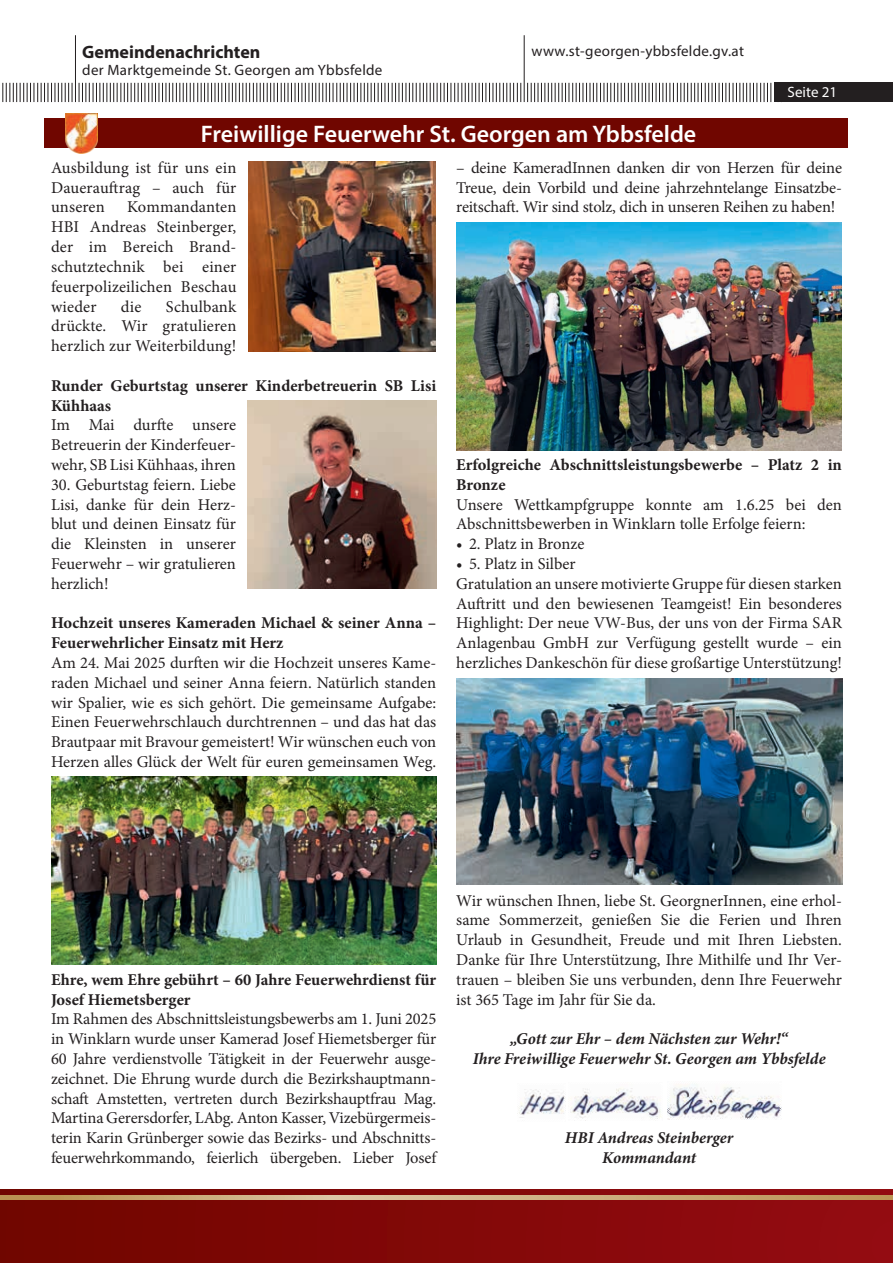
<style>
.page{position:relative;width:893px;height:1263px;background:#fff}
.page>*{position:absolute;margin:0;border:0;box-sizing:border-box;transform-origin:0 0}
.t1{font:600 24px "Myriad Pro";color:#fff}
.t2{font:700 18px "Myriad Pro";color:#231f20}
.t3{font:16.5px/19.8px "Minion Pro";color:#231f20;text-align:justify}
.t4{font:700 16.5px/19.8px "Minion Pro";color:#231f20}
.t5{font:italic 700 16.5px/19.8px "Minion Pro";letter-spacing:-.005em;color:#231f20;text-align:center}
.t6{font:15px "Myriad Pro";letter-spacing:.02em;color:#231f20}
.t7{font:15px "Myriad Pro";color:#fff}
</style>
<div class="page">
<hr style="left:524px;top:35px;width:1px;height:67px;background:#231f20">
<hr style="left:75px;top:35px;width:1px;height:67px;background:#231f20">
<svg style="left:79px;top:83px;width:442px;height:19px"></svg>
<svg style="left:2px;top:83px;width:71px;height:19px"></svg>
<svg style="left:527px;top:83px;width:244px;height:19px"></svg>
<div style="left:774px;top:83px;width:119px;height:19px;background:#231f20"></div>
<div style="left:0;top:1189px;width:893px;height:74px;background:linear-gradient(to right,#730a02,#961015)"></div>
<svg style="left:0;top:1195px;width:893px;height:4px;background:#c9aa79"></svg>
<div style="left:45px;top:118px;width:803px;height:30px;background:#700600"></div>
<img style="left:66px;top:114px;width:31px;height:39px">
<img style="left:248px;top:162px;width:187px;height:189px">
<img style="left:248px;top:401px;width:188px;height:188px">
<img style="left:51px;top:776px;width:385px;height:189px">
<img style="left:456px;top:222px;width:386px;height:228px">
<img style="left:456px;top:678px;width:386px;height:207px">
<svg style="left:517px;top:1085px;width:265px;height:36px"></svg>
<p class="t2" style="left:82px;top:40px;width:180px">Gemeindenachrichten</p>
<p class="t6" style="left:532px;top:42px;width:214px">www.st-georgen-ybbsfelde.gv.at</p>
<p class="t6" style="left:82px;top:61px;width:302px">der Marktgemeinde St. Georgen am Ybbsfelde</p>
<p class="t7" style="left:788px;top:83px;width:51px">Seite 21</p>
<h1 class="t1" style="left:201px;top:119px;width:497px">Freiwillige Feuerwehr St. Georgen am Ybbsfelde</h1>
<p class="t3" style="left:51px;top:158px;width:187px">Ausbildung ist für uns ein Dauerauftrag – auch für unseren</p>
<p class="t3" style="left:456px;top:158px;width:387px">– deine KameradInnen danken dir von Herzen für deine Treue, dein Vorbild und deine jahrzehntelange Einsatzbe&shy;reitschaft. Wir sind stolz, dich in unseren Reihen zu haben!</p>
<p class="t3" style="left:51px;top:197px;width:187px;text-indent:76px">Kommandanten HBI Andreas Steinberger, der im Bereich Brand&shy;schutztechnik bei einer feuerpolizeilichen Beschau wieder</p>
<p class="t3" style="left:51px;top:296px;width:187px;text-indent:115px">Schulbank drückte. Wir gratulieren herzlich zur Weiterbildung!</p>
<p class="t4" style="left:51px;top:375px;width:387px">Runder Geburtstag unserer Kinderbetreuerin SB Lisi<br>Kühhaas</p>
<p class="t3" style="left:51px;top:415px;width:186px">Im Mai durfte unsere Betreuerin der Kinderfeuer&shy;wehr, SB Lisi Kühhaas, ihren</p>
<p class="t3" style="left:51px;top:475px;width:186px">30. Geburtstag feiern. Liebe Lisi, danke für dein Herz&shy;blut und deinen Einsatz für die Kleinsten in unserer Feuerwehr – wir gratulieren herzlich!</p>
<p class="t4" style="left:51px;top:613px;width:387px">Hochzeit unseres Kameraden Michael &amp; seiner Anna –<br>Feuerwehrlicher Einsatz mit Herz</p>
<p class="t3" style="left:51px;top:653px;width:387px">Am 24. Mai 2025 durften wir die Hochzeit unseres Kame&shy;raden Michael und seiner Anna feiern. Natürlich standen wir Spalier, wie es sich gehört. Die gemeinsame Aufgabe:<br>Einen Feuerwehrschlauch durchtrennen – und das hat das Brautpaar mit Bravour gemeistert! Wir wünschen euch von Herzen alles Glück der Welt für euren gemeinsamen Weg.</p>
<p class="t3" style="left:121px;top:296px;width:22px">die</p>
<p class="t4" style="left:456px;top:454px;width:387px">Erfolgreiche Abschnittsleistungsbewerbe – Platz 2 in<br>Bronze</p>
<p class="t3" style="left:456px;top:494px;width:387px">Unsere Wettkampfgruppe konnte am 1.6.25 bei den<br>Abschnittsbewerben in Winklarn tolle Erfolge feiern:</p>
<p class="t3" style="left:456px;top:534px;width:130px">• 2. Platz in Bronze</p>
<p class="t3" style="left:456px;top:554px;width:387px;text-align:left">• 5. Platz in Silber<br>Gratulation an unsere motivierte Gruppe für diesen starken Auftritt und den bewiesenen Teamgeist! Ein besonderes Highlight: Der neue VW-Bus, der uns von der Firma SAR Anlagenbau GmbH zur Verfügung gestellt wurde – ein herzliches Dankeschön für diese großartige Unterstützung!</p>
<p class="t4" style="left:51px;top:969px;width:387px">Ehre, wem Ehre gebührt – 60 Jahre Feuerwehrdienst für<br>Josef Hiemetsberger</p>
<p class="t3" style="left:51px;top:1009px;width:387px">Im Rahmen des Abschnittsleistungsbewerbs am 1. Juni 2025 in Winklarn wurde unser Kamerad Josef Hiemetsberger für 60 Jahre verdienstvolle Tätigkeit in der Feuerwehr ausge&shy;zeichnet. Die Ehrung wurde durch die Bezirkshauptmann&shy;schaft Amstetten, vertreten durch Bezirkshauptfrau Mag.<br>Martina Gerersdorfer, LAbg. Anton Kasser, Vizebürgermeis&shy;terin Karin Grünberger sowie das Bezirks- und Abschnitts&shy;feuerwehrkommando, feierlich übergeben. Lieber Josef</p>
<p class="t3" style="left:456px;top:890px;width:387px">Wir wünschen Ihnen, liebe St. GeorgnerInnen, eine erhol&shy;same Sommerzeit, genießen Sie die Ferien und Ihren Urlaub in Gesundheit, Freude und mit Ihren Liebsten.<br>Danke für Ihre Unterstützung, Ihre Mithilfe und Ihr Ver&shy;trauen – bleiben Sie uns verbunden, denn Ihre Feuerwehr ist 365 Tage im Jahr für Sie da.</p>
<p class="t5" style="left:473px;top:1029px;width:354px">„Gott zur Ehr – dem Nächsten zur Wehr!“<br>Ihre Freiwillige Feuerwehr St. Georgen am Ybbsfelde</p>
<p class="t5" style="left:565px;top:1128px;width:170px">HBI Andreas Steinberger<br>Kommandant</p>
</div>
